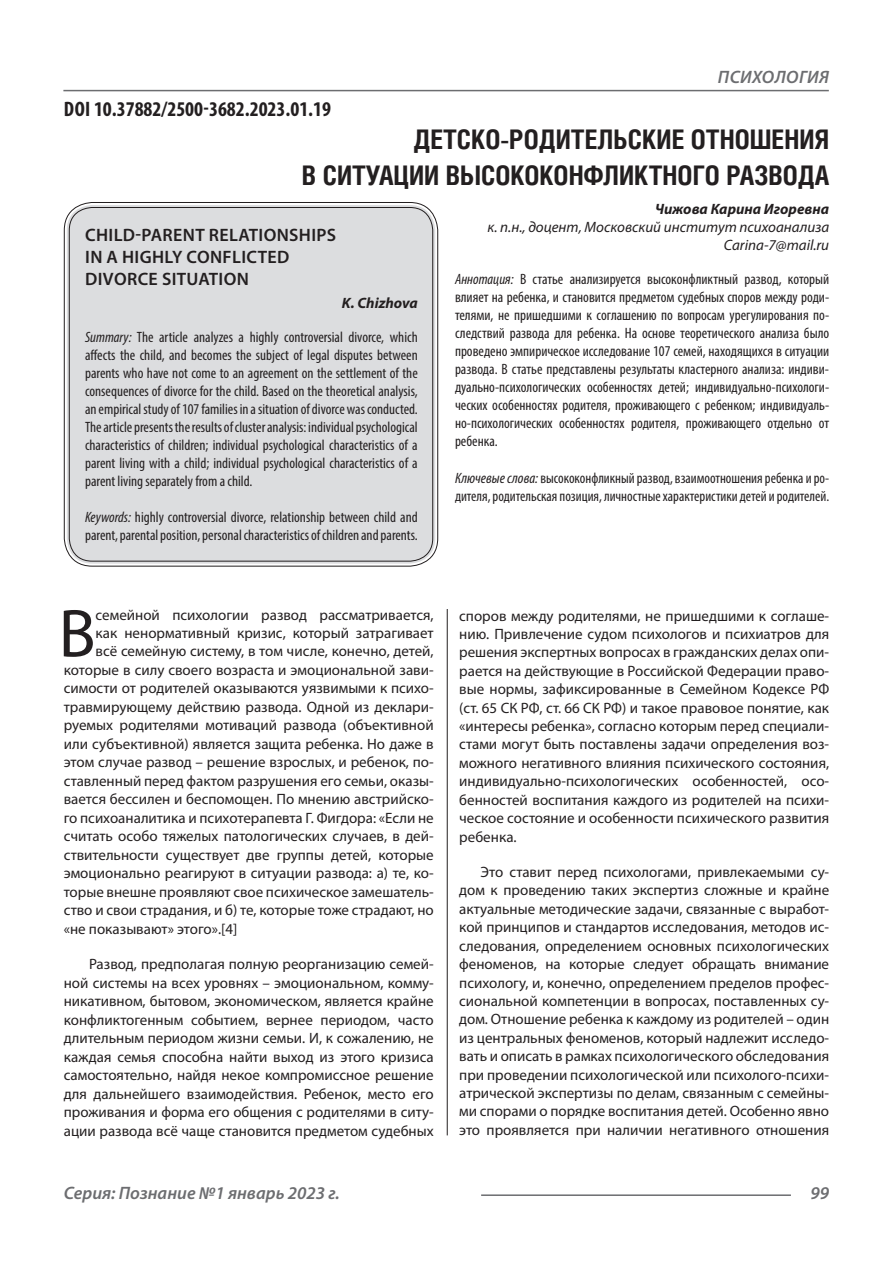
<style>
.page{position:relative;width:893px;height:1263px;background:#fff}
.page>*{position:absolute;margin:0;border:0;box-sizing:border-box;transform-origin:0 0}
.Статья_текст_первый{font:68.4px "Myriad Pro";color:#231f20}
.Статья_название{font:700 27px "Helios Cond C";color:#231f20}
.ДОИ{font:700 condensed 21px "Myriad Pro";color:#231f20}
.Статья_название_англ{font:600 18px "Myriad Pro";letter-spacing:.02em;color:#231f20}
.t1{font:italic 600 18px "Myriad Pro";color:#6c6d70}
.t2{font:italic 600 18px "Myriad Pro";letter-spacing:.02em;color:#6c6d70}
.Статья_текст{font:15px/18.5px "Myriad Pro";color:#231f20;text-align:justify}
.Статья_текст_первый-2{font:15px "Myriad Pro";color:#231f20}
.Статья_аннотация_тек{font:condensed 15px/18px "Myriad Pro";color:#231f20;text-align:justify}
.Статья_аннотация_анг{font:condensed 15px/18px "Myriad Pro";color:#231f20;text-align:justify}
.Статья_автор_инфо{font:italic 15px "Myriad Pro";color:#231f20}
.Статья_автор_фио_рус{font:italic 700 15px "Myriad Pro";color:#231f20}
.Статья_автор_англ{font:italic 700 15px "Myriad Pro";color:#231f20}
.s1{font-style:italic}
</style>
<div class="page">
<hr style="left:447px;top:128px;width:1px;height:1007px;background:#231f20">
<hr style="left:63px;top:90px;width:766px;height:1px;background:#6c6d70">
<hr style="left:481px;top:1194px;width:310px;height:2px;background:#6c6d70">
<div style="left:441px;top:126px;width:10px;height:483px;background:#fff"></div>
<div style="left:67px;top:205px;width:368px;height:359px;background:#dcdddf;border-radius:26px"></div>
<div style="left:69px;top:207px;width:364px;height:355px;border:1px solid #231f20;border-radius:23px"></div>
<p class="ДОИ" style="left:64px;top:96px;width:269px">DOI 10.37882/2500-3682.2023.01.19</p>
<p class="t2" style="left:718px;top:66px;width:113px">ПСИХОЛОГИЯ</p>
<p class="Статья_название" style="left:414px;top:124px;width:417px">ДЕТСКО-РОДИТЕЛЬСКИЕ ОТНОШЕНИЯ</p>
<p class="Статья_название" style="left:302px;top:160px;width:529px">В СИТУАЦИИ ВЫСОКОКОНФЛИКТНОГО РАЗВОДА</p>
<p class="Статья_автор_фио_рус" style="left:655px;top:199px;width:176px">Чижова Карина Игоревна</p>
<p class="Статья_автор_инфо" style="left:487px;top:218px;width:343px">к. п.н., доцент, Московский институт психоанализа</p>
<p class="Статья_автор_инфо" style="left:724px;top:236px;width:107px">Carina-7@mail.ru</p>
<p class="Статья_аннотация_тек" style="left:455px;top:270px;width:376px"><span class="s1">Аннотация:</span> В статье анализируется высоконфликтный развод, который влияет на ребенка, и становится предметом судебных споров между роди&shy;телями, не пришедшими к соглашению по вопросам урегулирования по&shy;следствий развода для ребенка. На основе теоретического анализа было проведено эмпирическое исследование 107 семей, находящихся в ситуации развода. В статье представлены результаты кластерного анализа: индиви&shy;дуально-психологических особенностях детей; индивидуально-психологи&shy;ческих особенностях родителя, проживающего с ребенком; индивидуаль&shy;но-психологических особенностях родителя, проживающего отдельно от ребенка.</p>
<p class="Статья_аннотация_тек" style="left:455px;top:468px;width:376px"><span class="s1">Ключевые слова:</span>высококонфликный развод, взаимоотношения ребенка и ро&shy;дителя, родительская позиция, личностные характеристики детей и родителей.</p>
<p class="Статья_название_англ" style="left:85px;top:224px;width:253px">CHILD-PARENT RELATIONSHIPS</p>
<p class="Статья_название_англ" style="left:85px;top:246px;width:206px">IN A HIGHLY CONFLICTED</p>
<p class="Статья_название_англ" style="left:85px;top:267px;width:165px">DIVORCE SITUATION</p>
<p class="Статья_автор_англ" style="left:342px;top:293px;width:77px">K. Chizhova</p>
<p class="Статья_аннотация_анг" style="left:85px;top:328px;width:334px"><span class="s1">Summary:</span> The article analyzes a highly controversial divorce, which affects the child, and becomes the subject of legal disputes between parents who have not come to an agreement on the settlement of the consequences of divorce for the child. Based on the theoretical analysis, an empirical study of 107 families in a situation of divorce was conducted.<br>The article presents the results of cluster analysis: individual psychological characteristics of children; individual psychological characteristics of a parent living with a child; individual psychological characteristics of a parent living separately from a child.</p>
<p class="Статья_аннотация_анг" style="left:85px;top:508px;width:334px"><span class="s1">Keywords:</span> highly controversial divorce, relationship between child and parent, parental position, personal characteristics of children and parents.</p>
<p class="Статья_текст_первый" style="left:59px;top:591px;width:39px">В</p>
<p class="Статья_текст_первый-2" style="left:96px;top:606px;width:340px">семейной психологии развод рассматривается,</p>
<p class="Статья_текст_первый-2" style="left:96px;top:624px;width:340px">как ненормативный кризис, который затрагивает</p>
<p class="Статья_текст_первый-2" style="left:96px;top:642px;width:340px">всё семейную систему, в том числе, конечно, детей,</p>
<p class="Статья_текст_первый-2" style="left:64px;top:661px;width:371px">которые в силу своего возраста и эмоциональной зави-</p>
<p class="Статья_текст_первый-2" style="left:64px;top:679px;width:371px">симости от родителей оказываются уязвимыми к психо-</p>
<p class="Статья_текст_первый-2" style="left:64px;top:698px;width:371px">травмирующему действию развода. Одной из деклари-</p>
<p class="Статья_текст_первый-2" style="left:64px;top:716px;width:371px">руемых родителями мотиваций развода (объективной</p>
<p class="Статья_текст_первый-2" style="left:64px;top:734px;width:371px">или субъективной) является защита ребенка. Но даже в</p>
<p class="Статья_текст_первый-2" style="left:64px;top:753px;width:371px">этом случае развод – решение взрослых, и ребенок, по-</p>
<p class="Статья_текст_первый-2" style="left:64px;top:771px;width:371px">ставленный перед фактом разрушения его семьи, оказы-</p>
<p class="Статья_текст_первый-2" style="left:64px;top:790px;width:371px">вается бессилен и беспомощен. По мнению австрийско-</p>
<p class="Статья_текст_первый-2" style="left:64px;top:808px;width:371px">го психоаналитика и психотерапевта Г. Фигдора: «Если не</p>
<p class="Статья_текст_первый-2" style="left:64px;top:827px;width:371px">считать особо тяжелых патологических случаев, в дей-</p>
<p class="Статья_текст_первый-2" style="left:64px;top:845px;width:371px">ствительности существует две группы детей, которые</p>
<p class="Статья_текст_первый-2" style="left:64px;top:864px;width:371px">эмоционально реагируют в ситуации развода: а) те, ко-</p>
<p class="Статья_текст_первый-2" style="left:64px;top:882px;width:371px">торые внешне проявляют свое психическое замешатель-</p>
<p class="Статья_текст_первый-2" style="left:64px;top:901px;width:371px">ство и свои страдания, и б) те, которые тоже страдают, но</p>
<p class="Статья_текст_первый-2" style="left:64px;top:919px;width:175px">«не показывают» этого».[4]</p>
<p class="Статья_текст" style="left:64px;top:955px;width:371px;text-indent:25px">Развод, предполагая полную реорганизацию семей&shy;ной системы на всех уровнях – эмоциональном, комму&shy;никативном, бытовом, экономическом, является крайне конфликтогенным событием, вернее периодом, часто длительным периодом жизни семьи. И, к сожалению, не каждая семья способна найти выход из этого кризиса самостоятельно, найдя некое компромиссное решение для дальнейшего взаимодействия. Ребенок, место его проживания и форма его общения с родителями в ситу&shy;ации развода всё чаще становится предметом судебных</p>
<p class="Статья_текст" style="left:459px;top:606px;width:371px">споров между родителями, не пришедшими к соглаше&shy;нию. Привлечение судом психологов и психиатров для решения экспертных вопросах в гражданских делах опи&shy;рается на действующие в Российской Федерации право&shy;вые нормы, зафиксированные в Семейном Кодексе РФ (ст. 65 СК РФ, ст. 66 СК РФ) и такое правовое понятие, как «интересы ребенка», согласно которым перед специали&shy;стами могут быть поставлены задачи определения воз&shy;можного негативного влияния психического состояния, индивидуально-психологических особенностей, осо&shy;бенностей воспитания каждого из родителей на психи&shy;ческое состояние и особенности психического развития ребенка.</p>
<p class="Статья_текст" style="left:459px;top:862px;width:371px;text-indent:21px">Это ставит перед психологами, привлекаемыми су&shy;дом к проведению таких экспертиз сложные и крайне актуальные методические задачи, связанные с выработ&shy;кой принципов и стандартов исследования, методов ис&shy;следования, определением основных психологических феноменов, на которые следует обращать внимание психологу, и, конечно, определением пределов профес&shy;сиональной компетенции в вопросах, поставленных су&shy;дом. Отношение ребенка к каждому из родителей – один из центральных феноменов, который надлежит исследо&shy;вать и описать в рамках психологического обследования при проведении психологической или психолого-психи&shy;атрической экспертизы по делам, связанным с семейны&shy;ми спорами о порядке воспитания детей. Особенно явно это проявляется при наличии негативного отношения</p>
<p class="t1" style="left:64px;top:1182px;width:278px">Серия: Познание №1 январь 2023 г.</p>
<p class="t1" style="left:810px;top:1182px;width:20px">99</p>
</div>
